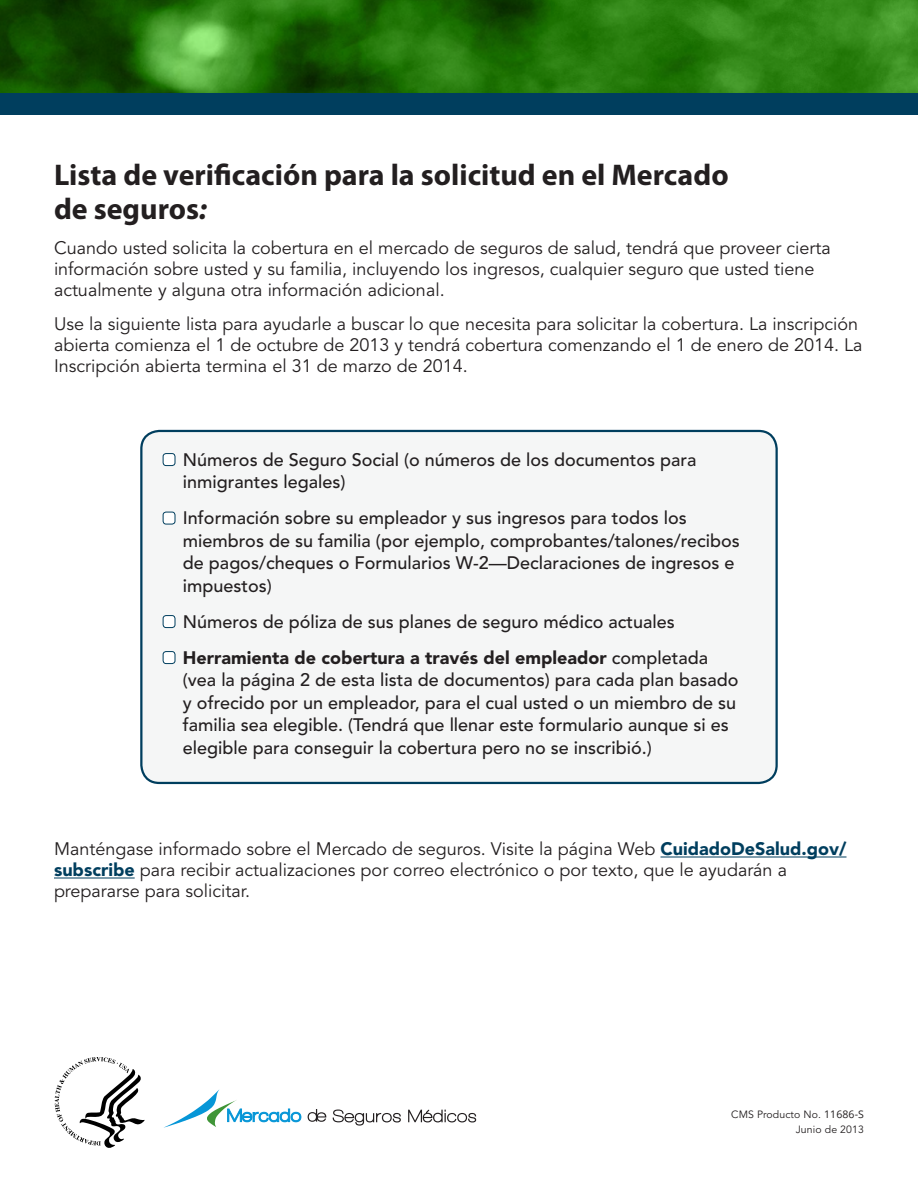
<style>
.page{position:relative;width:918px;height:1188px;background:#fff}
.page>*{position:absolute;margin:0;border:0;box-sizing:border-box;transform-origin:0 0}
.t1{font:700 30px/34.5px "Myriad Pro";color:#231f20}
.text_noindent{font:18px/21px "Avenir LT Std";color:#231f20}
.checkbox_text{font:500 18px/22.5px "Avenir LT Std";color:#231f20}
.t2{font:10.5px "Avenir LT Std";letter-spacing:.01em;color:#231f20}
.s1{font-style:italic}
.s2{font-weight:900}
.s3{font-weight:900;color:#003e5e}
.s4{font-family:"Open Sans"}
</style>
<div class="page">
<img style="left:0;top:0;width:918px;height:93px">
<div style="left:0;top:93px;width:918px;height:21px;background:#003e5e"></div>
<svg style="left:55px;top:1057px;width:90px;height:91px"></svg>
<svg style="left:164px;top:1089px;width:137px;height:39px"></svg>
<svg style="left:308px;top:1109px;width:18px;height:13px"></svg>
<svg style="left:333px;top:1110px;width:68px;height:16px"></svg>
<svg style="left:408px;top:1109px;width:68px;height:13px"></svg>
<div style="left:141px;top:431px;width:636px;height:352px;background:#f5f6f6;border-radius:18px"></div>
<div style="left:163px;top:454px;width:12px;height:12px;background:#fff;border-radius:3px"></div>
<div style="left:163px;top:453px;width:12px;height:13px;border:1px solid #003e5e;border-radius:3px"></div>
<div style="left:163px;top:512px;width:12px;height:12px;background:#fff;border-radius:3px"></div>
<div style="left:163px;top:512px;width:12px;height:12px;border:1px solid #003e5e;border-radius:3px"></div>
<div style="left:163px;top:616px;width:12px;height:12px;background:#fff;border-radius:3px"></div>
<div style="left:163px;top:615px;width:12px;height:13px;border:1px solid #003e5e;border-radius:3px"></div>
<div style="left:163px;top:652px;width:12px;height:12px;background:#fff;border-radius:3px"></div>
<div style="left:163px;top:651px;width:12px;height:13px;border:1px solid #003e5e;border-radius:3px"></div>
<div style="left:140px;top:430px;width:638px;height:354px;border:2px solid #003e5e;border-radius:18px"></div>
<hr style="left:661px;top:857px;width:186px;height:1px;background:#003e5e">
<hr style="left:54px;top:878px;width:81px;height:1px;background:#003e5e">
<h1 class="t1" style="left:54px;top:156px;width:676px">Lista de verificación para la solicitud en el Mercado de seguros<span class="s1">:</span></h1>
<p class="text_noindent" style="left:54px;top:237px;width:778px">Cuando usted solicita la cobertura en el mercado de seguros de salud, tendrá que proveer cierta información sobre usted y su familia, incluyendo los ingresos, cualquier seguro que usted tiene actualmente y alguna otra información adicional.</p>
<p class="text_noindent" style="left:54px;top:314px;width:810px">Use la siguiente lista para ayudarle a buscar lo que necesita para solicitar la cobertura. La inscripción abierta comienza el 1 de octubre de 2013 y tendrá cobertura comenzando el 1 de enero de 2014. La<br>Inscripción abierta termina el 31 de marzo de 2014.</p>
<p class="checkbox_text" style="left:183px;top:449px;width:515px">Números de Seguro Social (o números de los documentos para inmigrantes legales)</p>
<p class="checkbox_text" style="left:183px;top:507px;width:558px">Información sobre su empleador y sus ingresos para todos los miembros de su familia (por ejemplo, comprobantes/talones/recibos de pagos/cheques o Formularios W-2—Declaraciones de ingresos e impuestos)</p>
<p class="checkbox_text" style="left:183px;top:611px;width:493px">Números de póliza de sus planes de seguro médico actuales</p>
<p class="checkbox_text" style="left:183px;top:647px;width:557px"><span class="s2">Herramienta de cobertura a través del empleador</span> completada (vea la página 2 de esta lista de documentos) para cada plan basado y ofrecido por un empleador, para el cual usted o un miembro de su familia sea elegible. (Tendrá que llenar este formulario aunque si es elegible para conseguir la cobertura pero no se inscribió.)</p>
<p class="text_noindent" style="left:54px;top:839px;width:794px">Manténgase informado sobre el Mercado de seguros. Visite la página Web <span class="s3">CuidadoDeSalud.gov/ subscribe</span> para recibir actualizaciones por correo electrónico o por texto, que le ayudarán a prepararse para solicitar.</p>
<p class="t2" style="left:731px;top:1108px;width:134px">CMS Producto No. <span class="s4">11686-S</span></p>
<p class="t2" style="left:796px;top:1123px;width:70px">Junio de 2013</p>
</div>
